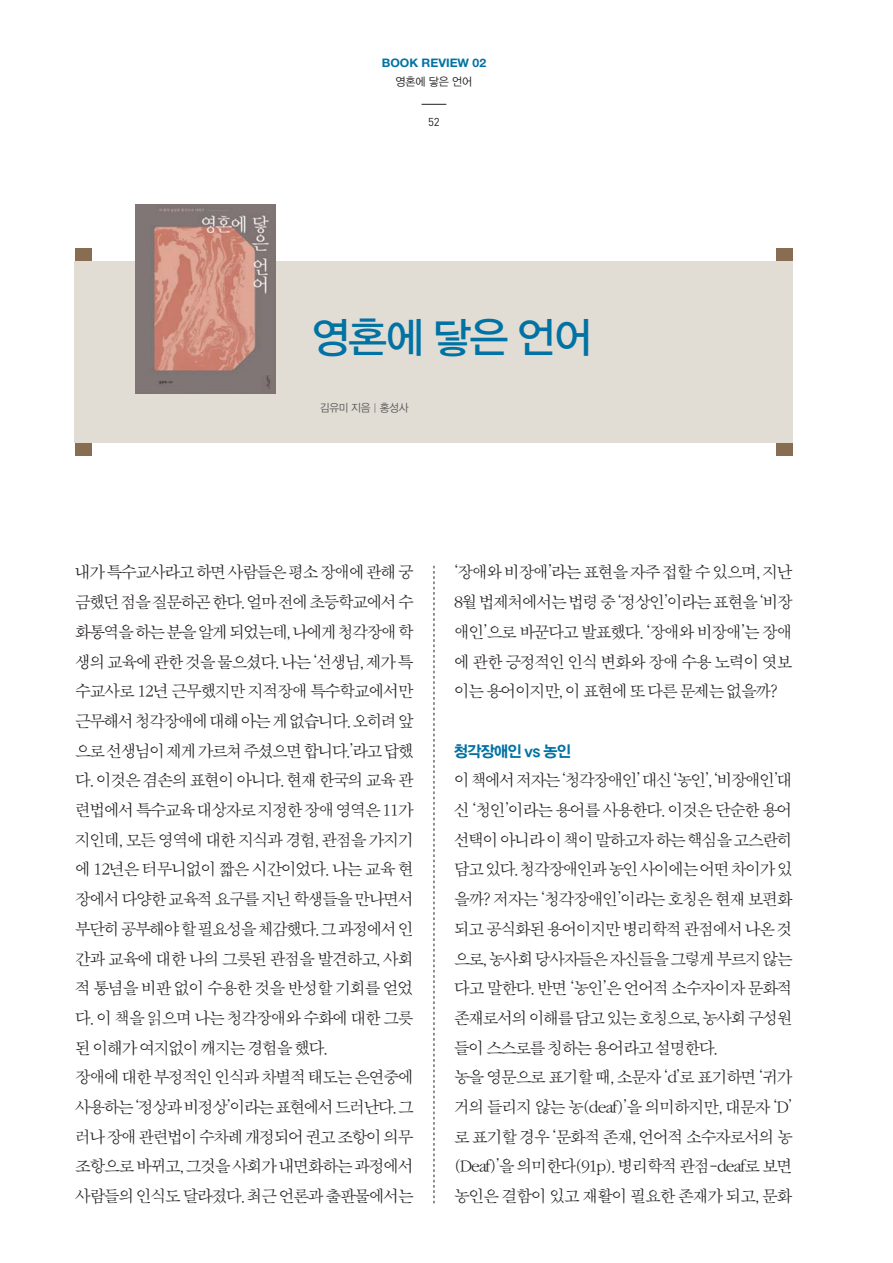
<style>
.page{position:relative;width:893px;height:1263px;background:#fff}
.page>*{position:absolute;margin:0;border:0;box-sizing:border-box;transform-origin:0 0}
.t1{font:42px "Yoon Gothic M KS Cms UHC H";letter-spacing:-.035em;color:#0072a4}
.t2{font:16.65px/29.7px "SM3 S Pmu 02 KS Cms UHC H";letter-spacing:-.12em;color:#231f20}
.t3{font:15.75px "Yoon Gothic B KS Cms UHC H";letter-spacing:-.05em;color:#0072a4}
.t4{font:700 11.7px "Helvetica Neue LT Pro";color:#0072a4;scale:1.04 1}
.t5{font:11.4px "Yoon Gothic L KS Cms UHC H";letter-spacing:-.01em;color:#231f20}
.t6{font:11.4px "DIN";color:#231f20}
.t7{font:10.95px "Yoon Gothic L KS Cms UHC H";letter-spacing:-.025em;color:#58595b;scale:.96 1}
</style>
<div class="page">
<svg style="left:422px;top:104px;width:24px;height:1px"></svg>
<svg style="left:434px;top:566px;width:1px;height:637px"></svg>
<div style="left:776px;top:248px;width:17px;height:208px;background:#886d53"></div>
<div style="left:75px;top:248px;width:16px;height:208px;background:#886d53"></div>
<div style="left:75px;top:261px;width:718px;height:182px;background:#e2ddd4"></div>
<img style="left:136px;top:204px;width:139px;height:190px">
<p class="t4" style="left:382px;top:56px;width:102px">BOOK REVIEW 02</p>
<p class="t5" style="left:395px;top:77px;width:78px">영혼에 닿은 언어</p>
<p class="t6" style="left:428px;top:114px;width:13px">52</p>
<h1 class="t1" style="left:311px;top:319px;width:283px">영혼에 닿은 언어</h1>
<p class="t7" style="left:320px;top:403px;width:94px">김유미 지음 | 홍성사</p>
<p class="t2" style="left:75px;top:559px;width:341px">내가 특수교사라고 하면 사람들은 평소 장애에 관해 궁 금했던 점을 질문하곤 한다.얼마 전에 초등학교에서 수 화통역을 하는 분을 알게 되었는데,나에게 청각장애 학 생의 교육에 관한 것을 물으셨다.나는 ‘선생님,제가 특 수교사로 12년 근무했지만 지적장애 특수학교에서만 근무해서 청각장애에 대해 아는 게 없습니다.오히려 앞 으로 선생님이 제게 가르쳐 주셨으면 합니다.’라고 답했 다. 이것은 겸손의 표현이 아니다. 현재 한국의 교육 관 련법에서 특수교육 대상자로 지정한 장애 영역은 11가 지인데, 모든 영역에 대한 지식과 경험, 관점을 가지기 에 12년은 터무니없이 짧은 시간이었다. 나는 교육 현 장에서 다양한 교육적 요구를 지닌 학생들을 만나면서 부단히 공부해야 할 필요성을 체감했다.그 과정에서 인 간과 교육에 대한 나의 그릇된 관점을 발견하고, 사회 적 통념을 비판 없이 수용한 것을 반성할 기회를 얻었 다. 이 책을 읽으며 나는 청각장애와 수화에 대한 그릇 된 이해가 여지없이 깨지는 경험을 했다.<br>장애에 대한 부정적인 인식과 차별적 태도는 은연중에 사용하는 ‘정상과 비정상’이라는 표현에서 드러난다.그 러나 장애 관련법이 수차례 개정되어 권고 조항이 의무 조항으로 바뀌고, 그것을 사회가 내면화하는 과정에서 사람들의 인식도 달라졌다. 최근 언론과 출판물에서는</p>
<p class="t2" style="left:454px;top:559px;width:341px;text-align:justify">‘장애와 비장애’라는 표현을 자주 접할 수 있으며, 지난 8월 법제처에서는 법령 중 ‘정상인’이라는 표현을 ‘비장 애인’으로 바꾼다고 발표했다. ‘장애와 비장애’는 장애 에 관한 긍정적인 인식 변화와 장애 수용 노력이 엿보 이는 용어이지만, 이 표현에 또 다른 문제는 없을까?</p>
<p class="t3" style="left:454px;top:744px;width:119px">청각장애인 vs 농인</p>
<p class="t2" style="left:454px;top:767px;width:341px">이 책에서 저자는 ‘청각장애인’대신 ‘농인’,‘비장애인’대 신 ‘청인’이라는 용어를 사용한다. 이것은 단순한 용어 선택이 아니라 이 책이 말하고자 하는 핵심을 고스란히 담고 있다.청각장애인과 농인 사이에는 어떤 차이가 있 을까? 저자는 ‘청각장애인’이라는 호칭은 현재 보편화 되고 공식화된 용어이지만 병리학적 관점에서 나온 것 으로,농사회 당사자들은 자신들을 그렇게 부르지 않는 다고 말한다. 반면 ‘농인’은 언어적 소수자이자 문화적 존재로서의 이해를 담고 있는 호칭으로,농사회 구성원 들이 스스로를 칭하는 용어라고 설명한다.<br>농을 영문으로 표기할 때, 소문자 ‘d’로 표기하면 ‘귀가 거의 들리지 않는 농(deaf)’을 의미하지만, 대문자 ‘D’ 로 표기할 경우 ‘문화적 존재, 언어적 소수자로서의 농 (Deaf)’을 의미한다(91p). 병리학적 관점-deaf로 보면 농인은 결함이 있고 재활이 필요한 존재가 되고, 문화</p>
</div>
